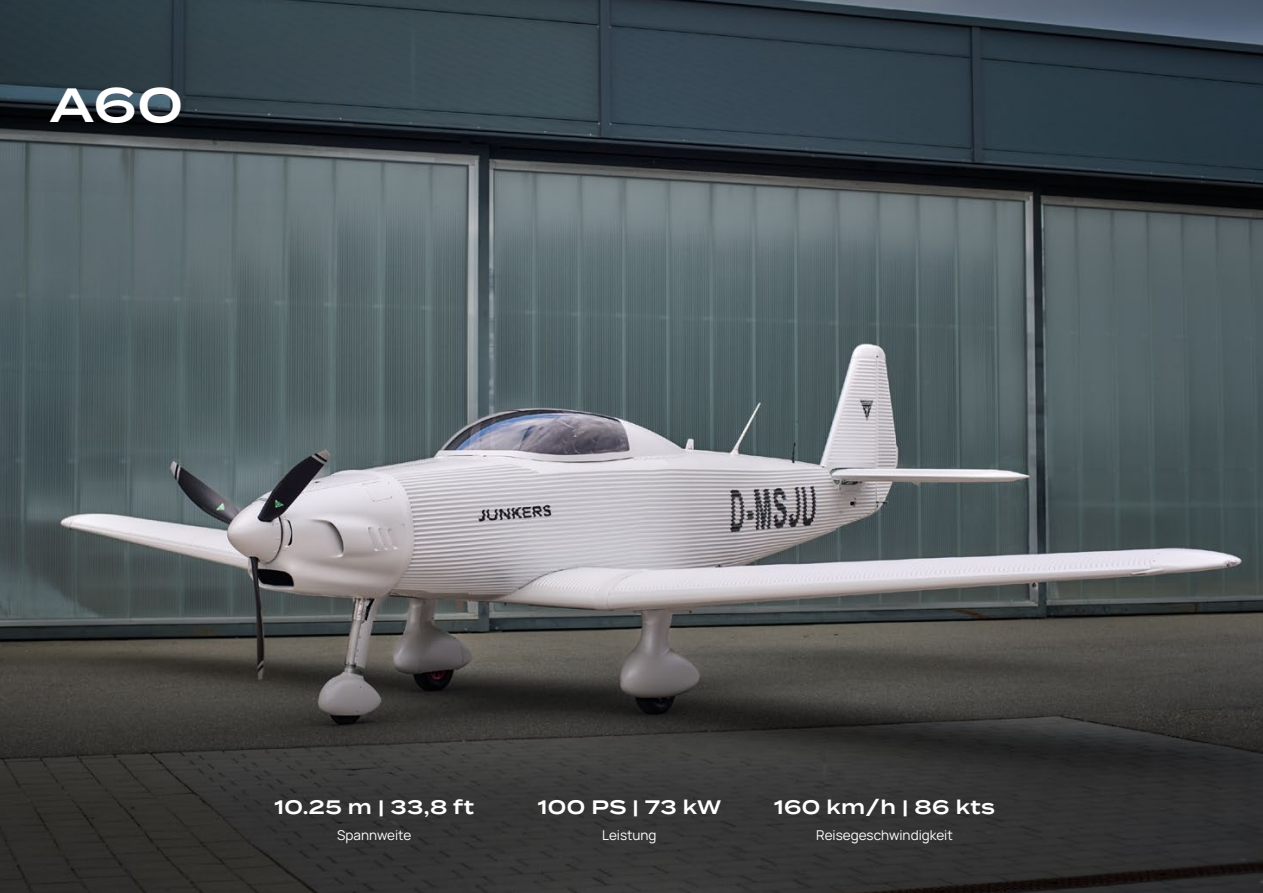
<style>
.page{position:relative;width:1263px;height:893px;background:#fff}
.page>*{position:absolute;margin:0;border:0;box-sizing:border-box;transform-origin:0 0}
.t1{font:600 48px "Termina";color:#fff}
.t2{font:600 19.5px "Termina";letter-spacing:.02em;color:#fff}
.t3{font:13.5px "Manrope";color:#fff}
</style>
<div class="page">
<img style="left:0;top:0;width:1263px;height:893px">
<h1 class="t1" style="left:50px;top:70px;width:135px">A60</h1>
<h2 class="t2" style="left:274px;top:793px;width:201px">10.25 m | 33,8 ft</h2>
<p class="t3" style="left:337px;top:825px;width:76px">Spannweite</p>
<h2 class="t2" style="left:538px;top:793px;width:185px">100 PS | 73 kW</h2>
<p class="t3" style="left:602px;top:825px;width:56px">Leistung</p>
<h2 class="t2" style="left:774px;top:793px;width:222px">160 km/h | 86 kts</h2>
<p class="t3" style="left:816px;top:825px;width:138px">Reisegeschwindigkeit</p>
</div>
